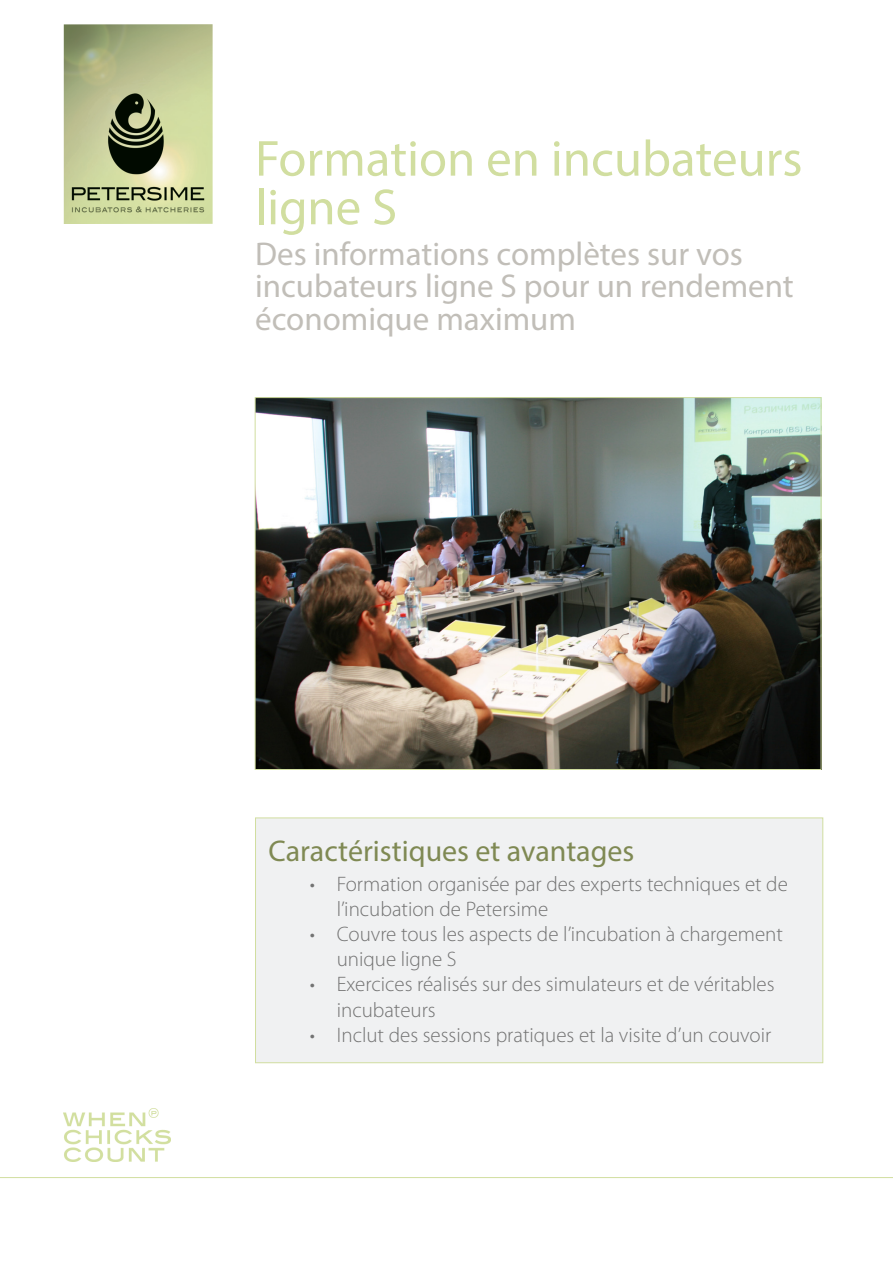
<style>
.page{position:relative;width:893px;height:1263px;background:#fff}
.page>*{position:absolute;margin:0;border:0;box-sizing:border-box;transform-origin:0 0}
.t1{font:51px/48.6px "Myriad Pro";color:#d1dea0}
.t2{font:33px/32.4px "Myriad Pro";color:#c1beb8}
.t3{font:30px "Myriad Pro";color:#7f8953}
.t4{font:300 21px/25.2px "Myriad Pro";color:#737373}
</style>
<div class="page">
<img style="left:64px;top:24px;width:149px;height:200px">
<img style="left:64px;top:1108px;width:106px;height:54px">
<img style="left:257px;top:399px;width:562px;height:369px">
<hr style="left:0;top:1177px;width:893px;height:1px;background:#d1dea0">
<div style="left:255px;top:818px;width:568px;height:245px;background:#f0f1f2"></div>
<div style="left:255px;top:817px;width:568px;height:246px;border:1px solid #d1dea0"></div>
<p class="t1" style="left:255px;top:133px;width:549px">Formation en incubateurs ligne S</p>
<p class="t2" style="left:255px;top:237px;width:540px">Des informations complètes sur vos incubateurs ligne S pour un rendement économique maximum</p>
<p class="t3" style="left:269px;top:832px;width:367px">Caractéristiques et avantages</p>
<p class="t4" style="left:337px;top:871px;width:453px;text-indent:-27px">• Formation organisée par des experts techniques et de l’incubation de Petersime</p>
<p class="t4" style="left:337px;top:922px;width:448px;text-indent:-27px">• Couvre tous les aspects de l’incubation à chargement unique ligne S</p>
<p class="t4" style="left:337px;top:972px;width:439px;text-indent:-27px">• Exercices réalisés sur des simulateurs et de véritables incubateurs</p>
<p class="t4" style="left:310px;top:1022px;width:463px">• Inclut des sessions pratiques et la visite d’un couvoir</p>
</div>
